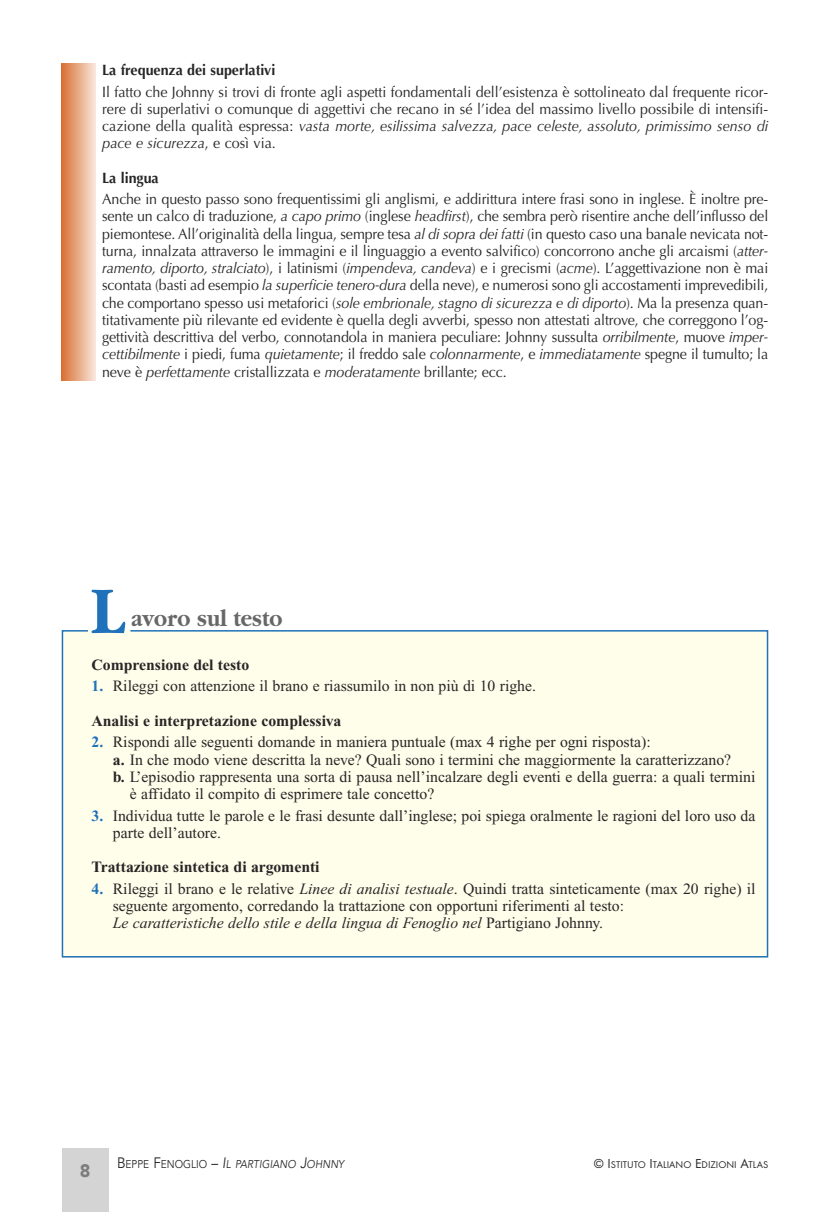
<style>
.page{position:relative;width:830px;height:1212px;background:#fff}
.page>*{position:absolute;margin:0;border:0;box-sizing:border-box;transform-origin:0 0}
.t1{font:700 69.15px "Garamond";color:#1f71b9;scale:.9 1}
.t2{font:700 24px "Garamond";color:#686768;scale:.9 1}
.t3{font:900 18px "Avenir";color:#7d7d7d}
.t4{font:15.75px/17.2px "Times New Roman";color:#272627}
.t5{font:700 15.75px "Times New Roman";color:#272627}
.t6{font:15px/17.2px "Optima";letter-spacing:-.01em;color:#272627;text-align:justify;scale:.95 1}
.t7{font:700 15px "Optima";color:#272627;scale:.95 1}
.t8{font:italic 11.25px "Avenir";letter-spacing:.005em;color:#272627;scale:.9 1}
.t9{font:10.2px "Futura T";color:#272627}
.s1{font-style:italic}
.s2{font-weight:700;color:#1f71b9}
.s3{font-weight:700}
.s4{font-style:normal;font-size:15px}
.s5{font-style:normal}
.s6{font-size:15px}
.s7{font-size:13.5px}
</style>
<div class="page">
<div style="left:62px;top:1148px;width:46px;height:64px;background:#d4d4d4"></div>
<div style="left:61px;top:630px;width:707px;height:328px;background:#fffeea"></div>
<div style="left:62px;top:64px;width:34px;height:317px;background:linear-gradient(to right,#d97235,#f8e4d8)"></div>
<p class="t7" style="left:102px;top:64px;width:184px">La frequenza dei superlativi</p>
<p class="t6" style="left:102px;top:84px;width:702px">Il fatto che Johnny si trovi di fronte agli aspetti fondamentali dell’esistenza è sottolineato dal frequente ricor&shy;rere di superlativi o comunque di aggettivi che recano in sé l’idea del massimo livello possibile di intensifi&shy;cazione della qualità espressa: <span class="s1">vasta morte, esilissima salvezza, pace celeste, assoluto, primissimo senso di pace e sicurezza</span>, e così via.</p>
<p class="t7" style="left:102px;top:171px;width:61px">La lingua</p>
<p class="t6" style="left:102px;top:192px;width:702px">Anche in questo passo sono frequentissimi gli anglismi, e addirittura intere frasi sono in inglese. È inoltre pre&shy;sente un calco di traduzione, <span class="s1">a capo primo</span> (inglese <span class="s1">headfirst</span>), che sembra però risentire anche dell’influsso del piemontese. All’originalità della lingua, sempre tesa <span class="s1">al di sopra dei fatti</span> (in questo caso una banale nevicata not&shy;turna, innalzata attraverso le immagini e il linguaggio a evento salvifico) concorrono anche gli arcaismi (<span class="s1">atter&shy;ramento, diporto, stralciato</span>), i latinismi (<span class="s1">impendeva, candeva</span>) e i grecismi (<span class="s1">acme</span>). L’aggettivazione non è mai scontata (basti ad esempio <span class="s1">la superficie tenero-dura</span> della neve), e numerosi sono gli accostamenti imprevedibili, che comportano spesso usi metaforici (<span class="s1">sole embrionale, stagno di sicurezza e di diporto</span>). Ma la presenza quan&shy;titativamente più rilevante ed evidente è quella degli avverbi, spesso non attestati altrove, che correggono l’og&shy;gettività descrittiva del verbo, connotandola in maniera peculiare: Johnny sussulta <span class="s1">orribilmente</span>, muove <span class="s1">imper&shy;cettibilmente</span> i piedi, fuma <span class="s1">quietamente</span>; il freddo sale <span class="s1">colonnarmente</span>, e <span class="s1">immediatamente</span> spegne il tumulto; la neve è <span class="s1">perfettamente</span> cristallizzata e <span class="s1">moderatamente</span> brillante; ecc.</p>
<h1 class="t1" style="left:91px;top:568px;width:39px">L</h1>
<h2 class="t2" style="left:131px;top:604px;width:169px">avoro sul testo</h2>
<p class="t5" style="left:91px;top:659px;width:159px">Comprensione del testo</p>
<p class="t4" style="left:91px;top:670px;width:446px;line-height:34.5px"><span class="s2">1.</span> Rileggi con attenzione il brano e riassumilo in non più di 10 righe.<br><span class="s3">Analisi e interpretazione complessiva</span></p>
<p class="t4" style="left:91px;top:735px;width:560px"><span class="s2">2.</span> Rispondi alle seguenti domande in maniera puntuale (max 4 righe per ogni risposta):</p>
<p class="t4" style="left:113px;top:752px;width:619px"><span class="s3">a.</span> In che modo viene descritta la neve? Quali sono i termini che maggiormente la caratterizzano?</p>
<p class="t4" style="left:113px;top:769px;width:644px"><span class="s3">b.</span> L’episodio rappresenta una sorta di pausa nell’incalzare degli eventi e della guerra: a quali termini</p>
<p class="t4" style="left:130px;top:787px;width:306px">è affidato il compito di esprimere tale concetto?</p>
<p class="t4" style="left:113px;top:808px;width:644px;text-indent:-21px"><span class="s2">3.</span> Individua tutte le parole e le frasi desunte dall’inglese; poi spiega oralmente le ragioni del loro uso da parte dell’autore.</p>
<p class="t5" style="left:91px;top:862px;width:229px">Trattazione sintetica di argomenti</p>
<p class="t4" style="left:113px;top:881px;width:644px;text-indent:-21px"><span class="s2">4.</span> Rileggi il brano e le relative <span class="s1">Linee di analisi testuale</span>. Quindi tratta sinteticamente (max 20 righe) il seguente argomento, corredando la trattazione con opportuni riferimenti al testo:<br><span class="s1">Le caratteristiche dello stile e della lingua di Fenoglio nel</span> Partigiano Johnny.</p>
<p class="t3" style="left:80px;top:1159px;width:12px">8</p>
<p class="t8" style="left:117px;top:1159px;width:254px"><span class="s4">B</span><span class="s5">EPPE</span> <span class="s4">F</span><span class="s5">ENOGLIO</span> <span class="s4">–</span> <span class="s6">I</span>L PARTIGIANO <span class="s6">J</span>OHNNY</p>
<p class="t9" style="left:593px;top:1158px;width:176px"><span class="s7">© I</span>STITUTO <span class="s7">I</span>TALIANO <span class="s7">E</span>DIZIONI <span class="s7">A</span>TLAS</p>
</div>
